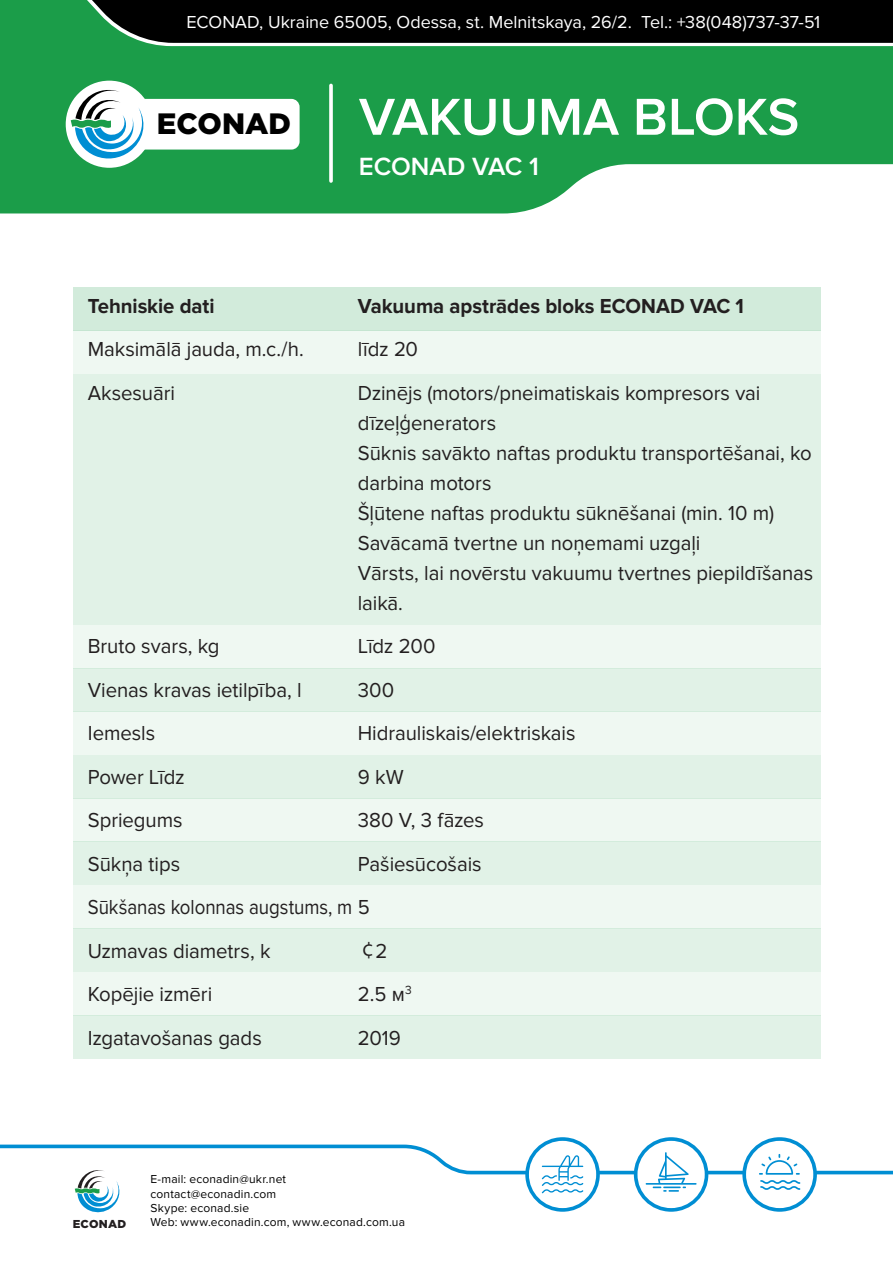
<style>
.page{position:relative;width:893px;height:1263px;background:#fff}
.page>*{position:absolute;margin:0;border:0;box-sizing:border-box;transform-origin:0 0}
.t1{font:600 53.85px "Proxima Nova";letter-spacing:-.005em;color:#fff}
.t2{font:900 29.4px "Gotham Pro";color:#000}
.t3{font:600 25.8px "Proxima Nova";letter-spacing:-.005em;color:#fff}
.t4{font:21px/30px "Proxima Nova";letter-spacing:-.005em;color:#231f20}
.t5{font:700 21px "Proxima Nova";letter-spacing:-.005em;color:#231f20}
.t6{font:21px "Koz Go Pr 6 N";color:#231f20}
.t7{font:18px "Proxima Nova";letter-spacing:-.005em;color:#fff}
.t8{font:12px/14.4px "Proxima Nova";letter-spacing:.015em;color:#000}
.t9{font:900 11.55px "Gotham Pro";letter-spacing:.02em;color:#231f20}
.s1{font-family:"Proxima Nova"}
</style>
<div class="page">
<div style="left:73px;top:287px;width:747px;height:44px;background:#d2ebdb"></div>
<div style="left:73px;top:331px;width:747px;height:43px;background:#eff8f2"></div>
<div style="left:73px;top:374px;width:747px;height:251px;background:#e1f2e7"></div>
<div style="left:73px;top:625px;width:747px;height:43px;background:#eff8f2"></div>
<div style="left:73px;top:668px;width:747px;height:44px;background:#e1f2e7"></div>
<div style="left:73px;top:712px;width:747px;height:43px;background:#eff8f2"></div>
<div style="left:73px;top:755px;width:747px;height:43px;background:#e1f2e7"></div>
<div style="left:73px;top:798px;width:747px;height:44px;background:#eff8f2"></div>
<div style="left:73px;top:842px;width:747px;height:43px;background:#e1f2e7"></div>
<div style="left:73px;top:885px;width:747px;height:43px;background:#eff8f2"></div>
<div style="left:73px;top:928px;width:747px;height:44px;background:#e1f2e7"></div>
<div style="left:73px;top:972px;width:747px;height:43px;background:#eff8f2"></div>
<div style="left:73px;top:1015px;width:747px;height:43px;background:#e1f2e7"></div>
<svg style="left:0;top:0;width:893px;height:213px;background:#2e894e"></svg>
<svg style="left:329px;top:85px;width:4px;height:96px"></svg>
<div style="left:66px;top:81px;width:87px;height:87px;background:#fff;border-radius:50%"></div>
<svg style="left:71px;top:85px;width:229px;height:76px"></svg>
<svg style="left:0;top:1144px;width:893px;height:46px"></svg>
<svg style="left:525px;top:1137px;width:75px;height:75px"></svg>
<svg style="left:634px;top:1137px;width:74px;height:75px"></svg>
<svg style="left:742px;top:1137px;width:75px;height:75px"></svg>
<svg style="left:75px;top:1167px;width:48px;height:46px"></svg>
<p class="t7" style="left:186px;top:11px;width:635px">ECONAD, Ukraine 65005, Odessa, st. Melnitskaya, 26/2. Tel.: +38(048)737-37-51</p>
<h2 class="t2" style="left:157px;top:107px;width:136px">ECONAD</h2>
<h1 class="t1" style="left:359px;top:86px;width:442px">VAKUUMA BLOKS</h1>
<p class="t3" style="left:359px;top:152px;width:182px">ECONAD VAC 1</p>
<p class="t5" style="left:88px;top:294px;width:128px">Tehniskie dati</p>
<p class="t5" style="left:358px;top:294px;width:388px">Vakuuma apstrādes bloks ECONAD VAC 1</p>
<p class="t4" style="left:88px;top:335px;width:218px">Maksimālā jauda, m.c./h.</p>
<p class="t4" style="left:358px;top:335px;width:62px">līdz 20</p>
<p class="t4" style="left:88px;top:378px;width:89px">Aksesuāri</p>
<p class="t4" style="left:358px;top:378px;width:457px">Dzinējs (motors/pneimatiskais kompresors vai dīzeļģenerators<br>Sūknis savākto naftas produktu transportēšanai, ko darbina motors<br>Šļūtene naftas produktu sūknēšanai (min. 10 m)<br>Savācamā tvertne un noņemami uzgaļi<br>Vārsts, lai novērstu vakuumu tvertnes piepildīšanas laikā.</p>
<p class="t4" style="left:88px;top:632px;width:133px">Bruto svars, kg</p>
<p class="t4" style="left:358px;top:632px;width:79px">Līdz 200</p>
<p class="t4" style="left:88px;top:675px;width:215px">Vienas kravas ietilpība, l</p>
<p class="t4" style="left:358px;top:675px;width:38px">300</p>
<p class="t4" style="left:88px;top:719px;width:69px">Iemesls</p>
<p class="t4" style="left:358px;top:719px;width:219px">Hidrauliskais/elektriskais</p>
<p class="t4" style="left:88px;top:762px;width:99px">Power Līdz</p>
<p class="t4" style="left:358px;top:762px;width:47px">9 kW</p>
<p class="t4" style="left:88px;top:806px;width:96px">Spriegums</p>
<p class="t4" style="left:358px;top:806px;width:128px">380 V, 3 fāzes</p>
<p class="t4" style="left:88px;top:849px;width:94px">Sūkņa tips</p>
<p class="t4" style="left:88px;top:842px;width:395px;line-height:43.5px;text-indent:270px">Pašiesūcošais<br>Sūkšanas kolonnas augstums, m 5<br>Uzmavas diametrs, k</p>
<p class="t6" style="left:358px;top:938px;width:31px">¢<span class="s1">2</span></p>
<p class="t4" style="left:88px;top:980px;width:126px">Kopējie izmēri</p>
<p class="t4" style="left:358px;top:980px;width:56px">2.5 м<sup>3</sup></p>
<p class="t4" style="left:88px;top:1023px;width:176px">Izgatavošanas gads</p>
<p class="t4" style="left:358px;top:1023px;width:45px">2019</p>
<p class="t8" style="left:150px;top:1172px;width:137px">E-mail: econadin@ukr.net contact@econadin.com<br>Skype: econad.sie</p>
<p class="t9" style="left:73px;top:1217px;width:55px">ECONAD</p>
<p class="t8" style="left:150px;top:1215px;width:256px">Web: www.econadin.com, www.econad.com.ua</p>
</div>
